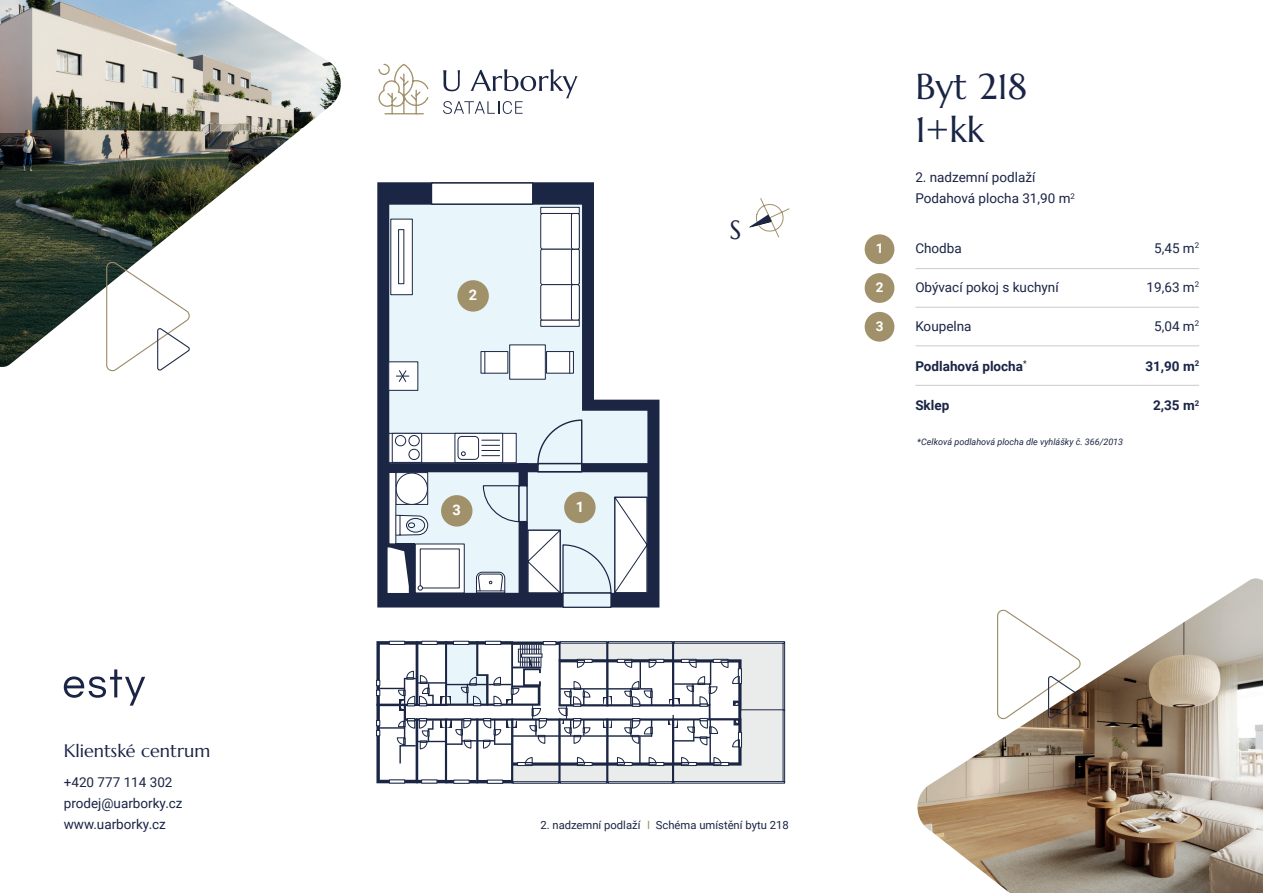
<style>
.page{position:relative;width:1263px;height:893px;background:#fff}
.page>*{position:absolute;margin:0;border:0;box-sizing:border-box;transform-origin:0 0}
.t1{font:36px/43.2px "Marcellus";color:#1a2445}
.t2{font:26.4px "Marcellus";color:#1a2644}
.t3{font:18px "Marcellus";color:#1a2445}
.t4{font:700 14.55px "Roboto";color:#fff}
.t5{font:13.5px/21px "Roboto";color:#1a2445}
.t6{font:700 13.5px "Roboto";color:#1a2445}
.t7{font:700 13.5px "Roboto";color:#fff}
.t8{font:11.25px "Roboto";color:#1a2445}
.t9{font:italic 9px "Roboto";color:#1a2445}
.s1{color:#a1916a}
</style>
<div class="page">
<svg style="left:748px;top:198px;width:41px;height:39px"></svg>
<svg style="left:443px;top:69px;width:135px;height:45px"></svg>
<svg style="left:378px;top:63px;width:51px;height:52px"></svg>
<svg style="left:64px;top:669px;width:81px;height:37px"></svg>
<img style="left:0;top:0;width:341px;height:367px">
<svg style="left:106px;top:259px;width:86px;height:113px"></svg>
<img style="left:917px;top:578px;width:346px;height:315px">
<svg style="left:996px;top:607px;width:86px;height:113px"></svg>
<div style="left:674px;top:641px;width:111px;height:2px;background:#fff;border:1px solid #1a2644"></div>
<div style="left:783px;top:643px;width:2px;height:68px;background:#fff;border:1px solid #1a2644"></div>
<div style="left:674px;top:781px;width:111px;height:2px;background:#fff;border:1px solid #1a2644"></div>
<div style="left:783px;top:710px;width:2px;height:72px;background:#fff;border:1px solid #1a2644"></div>
<svg style="left:376px;top:641px;width:408px;height:142px"></svg>
<hr style="left:915px;top:268px;width:284px;height:1px;background:#c9cbd0">
<hr style="left:915px;top:307px;width:284px;height:1px;background:#c9cbd0">
<hr style="left:915px;top:346px;width:284px;height:1px;background:#c9cbd0">
<div style="left:865px;top:234px;width:29px;height:30px;background:#a1916a;border-radius:50%"></div>
<div style="left:865px;top:273px;width:29px;height:30px;background:#a1916a;border-radius:50%"></div>
<div style="left:865px;top:312px;width:29px;height:30px;background:#a1916a;border-radius:50%"></div>
<hr style="left:915px;top:385px;width:284px;height:1px;background:#c9cbd0">
<svg style="left:377px;top:182px;width:282px;height:425px;fill:#e8f6fc"></svg>
<div style="left:388px;top:544px;width:27px;height:49px;background:#1a2644"></div>
<svg style="left:388px;top:547px;width:21px;height:46px"></svg>
<div style="left:385px;top:463px;width:268px;height:9px;background:#1a2644"></div>
<div style="left:519px;top:463px;width:9px;height:130px;background:#1a2644"></div>
<div style="left:562px;top:592px;width:50px;height:16px;background:#e8f6fc;border:1px solid #1a2644"></div>
<svg style="left:537px;top:419px;width:47px;height:45px;background:#d7e5ed"></svg>
<div style="left:538px;top:464px;width:44px;height:8px;background:#e8f6fc"></div>
<div style="left:537px;top:463px;width:45px;height:9px;border:2px solid #1a2644"></div>
<svg style="left:482px;top:484px;width:37px;height:39px"></svg>
<div style="left:519px;top:486px;width:8px;height:36px;background:#e8f6fc"></div>
<div style="left:518px;top:485px;width:10px;height:37px;border:1px solid #1a2644"></div>
<div style="left:431px;top:182px;width:102px;height:23px;background:#fff;border:1px solid #1a2644"></div>
<svg style="left:396px;top:472px;width:32px;height:33px"></svg>
<div style="left:396px;top:473px;width:31px;height:31px;background:#fff;border-radius:50%"></div>
<div style="left:396px;top:473px;width:32px;height:32px;border:1px solid #1a2644;border-radius:50%"></div>
<svg style="left:396px;top:515px;width:32px;height:21px"></svg>
<div style="left:389px;top:472px;width:7px;height:72px;background:#fff"></div>
<svg style="left:476px;top:571px;width:29px;height:22px"></svg>
<svg style="left:415px;top:544px;width:50px;height:49px"></svg>
<div style="left:420px;top:549px;width:40px;height:39px;background:#fff;border:1px solid #1a2644"></div>
<svg style="left:418px;top:585px;width:5px;height:5px"></svg>
<div style="left:388px;top:433px;width:129px;height:30px;background:#fff;border:1px solid #1a2644"></div>
<div style="left:392px;top:433px;width:30px;height:30px;background:#fff;border:1px solid #1a2644"></div>
<div style="left:409px;top:449px;width:11px;height:11px;border:1px solid #1a2644;border-radius:50%"></div>
<div style="left:395px;top:435px;width:11px;height:11px;border:1px solid #1a2644;border-radius:50%"></div>
<div style="left:409px;top:435px;width:11px;height:11px;border:1px solid #1a2644;border-radius:50%"></div>
<div style="left:388px;top:361px;width:30px;height:30px;background:#fff;border:1px solid #1a2644"></div>
<svg style="left:396px;top:370px;width:13px;height:12px"></svg>
<div style="left:455px;top:433px;width:48px;height:30px;background:#fff;border:1px solid #1a2644"></div>
<svg style="left:482px;top:440px;width:18px;height:16px"></svg>
<svg style="left:461px;top:451px;width:5px;height:5px"></svg>
<div style="left:458px;top:436px;width:21px;height:24px;border:1px solid #1a2644;border-radius:4px"></div>
<div style="left:541px;top:249px;width:38px;height:36px;background:#fff;border-radius:2px"></div>
<div style="left:540px;top:249px;width:40px;height:36px;border:1px solid #1a2644;border-radius:2px"></div>
<div style="left:571px;top:249px;width:9px;height:36px;border:1px solid #1a2644;border-radius:2px"></div>
<div style="left:541px;top:213px;width:38px;height:36px;background:#fff;border-radius:2px"></div>
<div style="left:540px;top:213px;width:40px;height:36px;border:1px solid #1a2644;border-radius:2px"></div>
<div style="left:571px;top:213px;width:9px;height:36px;border:1px solid #1a2644;border-radius:2px"></div>
<div style="left:541px;top:285px;width:38px;height:35px;background:#fff;border-radius:2px"></div>
<div style="left:540px;top:284px;width:40px;height:37px;border:1px solid #1a2644;border-radius:2px"></div>
<div style="left:571px;top:284px;width:9px;height:37px;border:1px solid #1a2644;border-radius:2px"></div>
<div style="left:541px;top:320px;width:38px;height:6px;background:#fff"></div>
<div style="left:540px;top:320px;width:40px;height:7px;border:1px solid #1a2644"></div>
<div style="left:540px;top:207px;width:40px;height:7px;background:#fff;border:1px solid #1a2644"></div>
<svg style="left:527px;top:496px;width:121px;height:98px"></svg>
<svg style="left:390px;top:218px;width:23px;height:77px"></svg>
<div style="left:510px;top:345px;width:35px;height:34px;background:#fff"></div>
<div style="left:509px;top:345px;width:37px;height:35px;border:1px solid #1a2644"></div>
<div style="left:481px;top:352px;width:27px;height:21px;background:#fff"></div>
<svg style="left:484px;top:353px;width:1px;height:18px"></svg>
<div style="left:481px;top:351px;width:27px;height:22px;border:1px solid #1a2644"></div>
<div style="left:546px;top:352px;width:27px;height:21px;background:#fff"></div>
<div style="left:546px;top:351px;width:28px;height:22px;border:1px solid #1a2644"></div>
<svg style="left:569px;top:352px;width:1px;height:21px"></svg>
<div style="left:457px;top:280px;width:32px;height:32px;background:#a1916b;border-radius:50%"></div>
<div style="left:441px;top:495px;width:31px;height:32px;background:#a1916b;border-radius:50%"></div>
<div style="left:564px;top:492px;width:32px;height:31px;background:#a1916b;border-radius:50%"></div>
<h3 class="t3" style="left:64px;top:740px;width:148px">Klientské centrum</h3>
<p class="t5" style="left:64px;top:771px;width:120px">+420 777 114 302 prodej@uarborky.cz www.uarborky.cz</p>
<p class="t4" style="left:469px;top:285px;width:10px">2</p>
<p class="t4" style="left:453px;top:500px;width:10px">3</p>
<p class="t4" style="left:576px;top:496px;width:10px">1</p>
<h2 class="t2" style="left:729px;top:214px;width:14px">S</h2>
<p class="t7" style="left:876px;top:239px;width:9px">1</p>
<p class="t7" style="left:876px;top:278px;width:9px">2</p>
<p class="t7" style="left:876px;top:316px;width:9px">3</p>
<h1 class="t1" style="left:915px;top:65px;width:113px">Byt 218<br>1+kk</h1>
<p class="t5" style="left:915px;top:166px;width:161px">2. nadzemní podlaží<br>Podahová plocha 31,90 m<sup>2</sup></p>
<p class="t5" style="left:915px;top:237px;width:48px">Chodba</p>
<p class="t5" style="left:915px;top:276px;width:145px">Obývací pokoj s kuchyní</p>
<p class="t5" style="left:915px;top:315px;width:58px">Koupelna</p>
<p class="t6" style="left:915px;top:356px;width:113px">Podlahová plocha<sup>*</sup></p>
<p class="t6" style="left:915px;top:396px;width:35px">Sklep</p>
<p class="t9" style="left:917px;top:435px;width:207px">*Celková podlahová plocha dle vyhlášky č. 366/2013</p>
<p class="t5" style="left:1154px;top:237px;width:46px">5,45 m<sup>2</sup></p>
<p class="t5" style="left:1146px;top:276px;width:54px">19,63 m<sup>2</sup></p>
<p class="t5" style="left:1154px;top:315px;width:46px">5,04 m<sup>2</sup></p>
<p class="t6" style="left:1145px;top:356px;width:55px">31,90 m<sup>2</sup></p>
<p class="t6" style="left:1153px;top:396px;width:48px">2,35 m<sup>2</sup></p>
<p class="t8" style="left:540px;top:817px;width:250px">2. nadzemní podlaží <span class="s1">I</span> Schéma umístění bytu 218</p>
</div>
